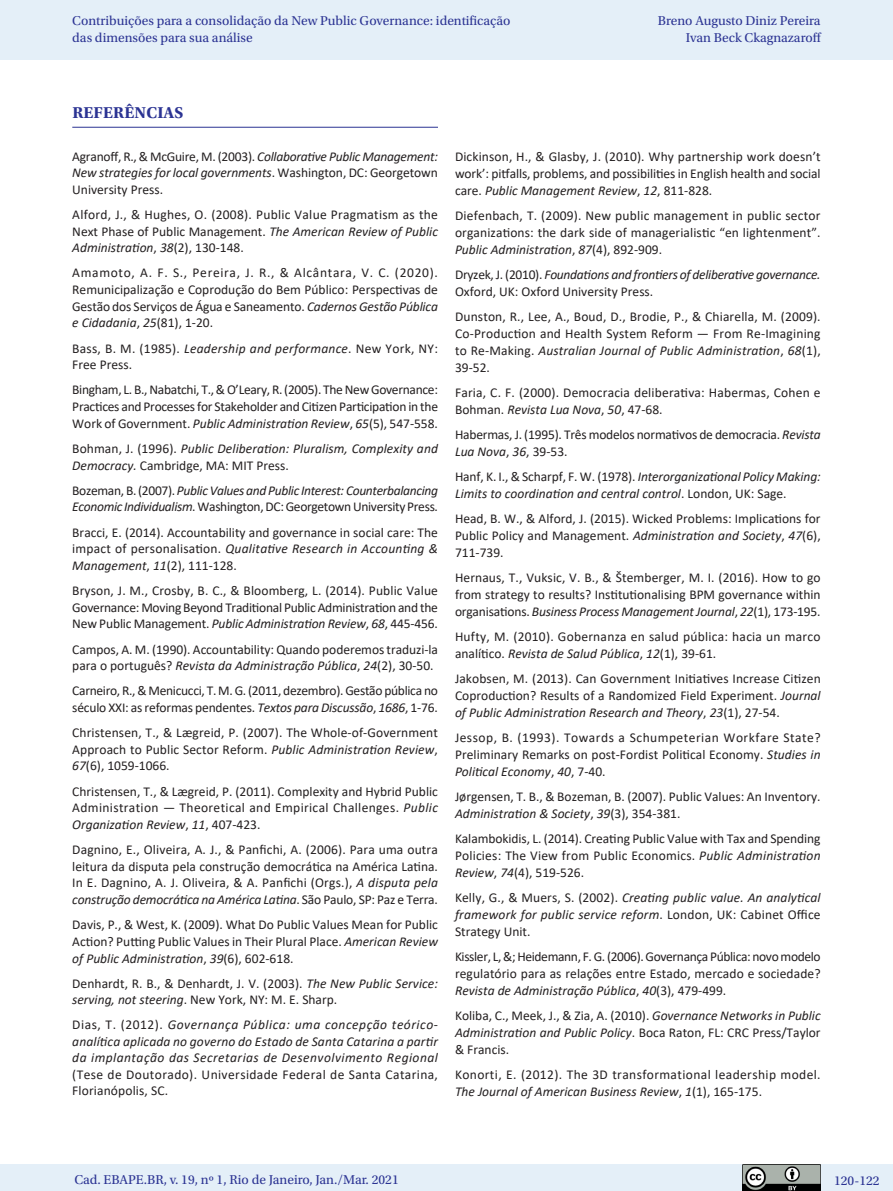
<style>
.page{position:relative;width:893px;height:1191px;background:#fff}
.page>*{position:absolute;margin:0;border:0;box-sizing:border-box;transform-origin:0 0}
._07_1_sub_1{font:700 16.5px "Utopia Std";letter-spacing:.01em;color:#2b3393}
.Referencias{font:13.5px/16.8px "Calibri";color:#231f20;text-align:justify}
.Referencias-2{font:italic 13.5px/16.5px "Calibri";letter-spacing:.005em;color:#231f20}
.t1{font:13.5px/16.5px "Utopia Std";color:#2b3393}
.Referencias-3{font:13.5px/16.6px "Calibri";letter-spacing:.02em;color:#231f20}
.Referencias-4{font:italic 13.5px/16.6px "Calibri";letter-spacing:-.025em;color:#231f20}
.Referencias-5{font:13.5px/16.6px "Calibri";letter-spacing:-.02em;color:#231f20}
.Referencias-6{font:13.5px/16.8px "Calibri";letter-spacing:.03em;color:#231f20}
.s1{font-style:italic}
.s2{font-style:normal}
</style>
<div class="page">
<div style="left:0;top:0;width:893px;height:60px;background:#e4eff8"></div>
<div style="left:0;top:1164px;width:893px;height:27px;background:#e4eff8"></div>
<img style="left:743px;top:1164px;width:78px;height:27px">
<hr style="left:72px;top:127px;width:366px;height:1px;background:#2b3393">
<p class="t1" style="left:72px;top:13px;width:440px">Contribuições para a consolidação da New Public Governance: identificação das dimensões para sua análise</p>
<p class="t1" style="left:658px;top:13px;width:165px;text-align:right">Breno Augusto Diniz Pereira<br>Ivan Beck Ckagnazaroff</p>
<p class="_07_1_sub_1" style="left:72px;top:103px;width:113px">REFERÊNCIAS</p>
<p class="Referencias" style="left:72px;top:147px;width:367px">Agranoff, R., &amp; McGuire, M. (2003). <span class="s1">Collaborative Public Management:<br>New strategies for local governments</span>. Washington, DC: Georgetown University Press.</p>
<p class="Referencias" style="left:72px;top:206px;width:367px">Alford, J., &amp; Hughes, O. (2008). Public Value Pragmatism as the Next Phase of Public Management. <span class="s1">The American Review of Public Administration</span>, <span class="s1">38</span>(2), 130-148.</p>
<p class="Referencias" style="left:72px;top:264px;width:367px">Amamoto, A. F. S., Pereira, J. R., &amp; Alcântara, V. C. (2020).<br>Remunicipalização e Coprodução do Bem Público: Perspectivas de Gestão dos Serviços de Água e Saneamento. <span class="s1">Cadernos Gestão Pública e Cidadania</span>, <span class="s1">25</span>(81), 1-20.</p>
<p class="Referencias-3" style="left:72px;top:339px;width:367px">Bass, B. M. (1985). <span class="s1">Leadership and performance</span>. New York, NY:<br>Free Press.</p>
<p class="Referencias" style="left:72px;top:381px;width:367px">Bingham, L. B., Nabatchi, T., &amp; O’Leary, R. (2005). The New Governance:<br>Practices and Processes for Stakeholder and Citizen Participation in the Work of Government. <span class="s1">Public Administration Review</span>, <span class="s1">65</span>(5), 547-558.</p>
<p class="Referencias-2" style="left:72px;top:439px;width:367px"><span class="s2">Bohman, J. (1996).</span> Public Deliberation: Pluralism, Complexity and<br>Democracy. <span class="s2">Cambridge, MA: MIT Press.</span></p>
<p class="Referencias-4" style="left:72px;top:481px;width:367px"><span class="s2">Bozeman, B. (2007).</span> Public Values and Public Interest: Counterbalancing<br>Economic Individualism<span class="s2">. Washington, DC: Georgetown University Press.</span></p>
<p class="Referencias" style="left:72px;top:523px;width:367px">Bracci, E. (2014). Accountability and governance in social care: The impact of personalisation. <span class="s1">Qualitative Research in Accounting &amp; Management</span>, <span class="s1">11</span>(2), 111-128.</p>
<p class="Referencias" style="left:72px;top:582px;width:367px">Bryson, J. M., Crosby, B. C., &amp; Bloomberg, L. (2014). Public Value Governance: Moving Beyond Traditional Public Administration and the New Public Management. <span class="s1">Public Administration Review</span>, <span class="s1">68</span>, 445-456.</p>
<p class="Referencias" style="left:72px;top:640px;width:367px">Campos, A. M. (1990). Accountability: Quando poderemos traduzi-la para o português? <span class="s1">Revista da Administração Pública</span>, <span class="s1">24</span>(2), 30-50.</p>
<p class="Referencias-5" style="left:72px;top:682px;width:367px">Carneiro, R., &amp; Menicucci, T. M. G. (2011, dezembro). Gestão pública no século XXI: as reformas pendentes. <span class="s1">Textos para Discussão</span>, <span class="s1">1686</span>, 1-76.</p>
<p class="Referencias" style="left:72px;top:724px;width:367px">Christensen, T., &amp; Lægreid, P. (2007). The Whole-of-Government Approach to Public Sector Reform. <span class="s1">Public Administration Review</span>, <span class="s1">67</span>(6), 1059-1066.</p>
<p class="Referencias" style="left:72px;top:782px;width:367px">Christensen, T., &amp; Lægreid, P. (2011). Complexity and Hybrid Public Administration — Theoretical and Empirical Challenges. <span class="s1">Public Organization Review</span>, <span class="s1">11</span>, 407-423.</p>
<p class="Referencias" style="left:72px;top:841px;width:367px">Dagnino, E., Oliveira, A. J., &amp; Panfichi, A. (2006). Para uma outra leitura da disputa pela construção democrática na América Latina.<br>In E. Dagnino, A. J. Oliveira, &amp; A. Panfichi (Orgs.), <span class="s1">A disputa pela construção democrática na América Latina</span>. São Paulo, SP: Paz e Terra.</p>
<p class="Referencias" style="left:72px;top:916px;width:367px">Davis, P., &amp; West, K. (2009). What Do Public Values Mean for Public Action? Putting Public Values in Their Plural Place. <span class="s1">American Review of Public Administration</span>, <span class="s1">39</span>(6), 602-618.</p>
<p class="Referencias" style="left:72px;top:974px;width:367px">Denhardt, R. B., &amp; Denhardt, J. V. (2003). <span class="s1">The New Public Service: serving, not steering</span>. New York, NY: M. E. Sharp.</p>
<p class="Referencias-2" style="left:72px;top:1016px;width:367px;text-align:justify"><span class="s2">Dias, T. (2012).</span> Governança Pública: uma concepção teórico&shy;analítica aplicada no governo do Estado de Santa Catarina a partir da implantação das Secretarias de Desenvolvimento Regional <span class="s2">(Tese de Doutorado). Universidade Federal de Santa Catarina, Florianópolis, SC.</span></p>
<p class="Referencias" style="left:455px;top:148px;width:367px">Dickinson, H., &amp; Glasby, J. (2010). Why partnership work doesn’t work’: pitfalls, problems, and possibilities in English health and social care. <span class="s1">Public Management Review</span>, <span class="s1">12</span>, 811-828.</p>
<p class="Referencias" style="left:455px;top:207px;width:367px">Diefenbach, T. (2009). New public management in public sector organizations: the dark side of managerialistic “en lightenment”.<br><span class="s1">Public Administration</span>, <span class="s1">87</span>(4), 892-909.</p>
<p class="Referencias" style="left:455px;top:266px;width:367px">Dryzek, J. (2010). <span class="s1">Foundations and frontiers of deliberative governance.<br></span>Oxford, UK: Oxford University Press.</p>
<p class="Referencias" style="left:455px;top:308px;width:367px">Dunston, R., Lee, A., Boud, D., Brodie, P., &amp; Chiarella, M. (2009).<br>Co-Production and Health System Reform — From Re-Imagining to Re-Making. <span class="s1">Australian Journal of Public Administration</span>, <span class="s1">68</span>(1), 39-52.</p>
<p class="Referencias" style="left:455px;top:383px;width:367px">Faria, C. F. (2000). Democracia deliberativa: Habermas, Cohen e<br>Bohman. <span class="s1">Revista Lua Nova</span>, <span class="s1">50</span>, 47-68.</p>
<p class="Referencias" style="left:455px;top:426px;width:367px">Habermas, J. (1995). Três modelos normativos de democracia. <span class="s1">Revista<br>Lua Nova</span>, <span class="s1">36</span>, 39-53.</p>
<p class="Referencias-2" style="left:455px;top:467px;width:367px"><span class="s2">Hanf, K. I., &amp; Scharpf, F. W. (1978).</span> Interorganizational Policy Making:<br>Limits to coordination and central control<span class="s2">. London, UK: Sage.</span></p>
<p class="Referencias" style="left:455px;top:510px;width:367px">Head, B. W., &amp; Alford, J. (2015). Wicked Problems: Implications for Public Policy and Management. <span class="s1">Administration and Society</span>, <span class="s1">47</span>(6), 711-739.</p>
<p class="Referencias" style="left:455px;top:569px;width:367px">Hernaus, T., Vuksic, V. B., &amp; Štemberger, M. I. (2016). How to go from strategy to results? Institutionalising BPM governance within organisations. <span class="s1">Business Process Management Journal</span>, <span class="s1">22</span>(1), 173-195.</p>
<p class="Referencias-3" style="left:455px;top:628px;width:367px">Hufty, M. (2010). Gobernanza en salud pública: hacia un marco analítico. <span class="s1">Revista de Salud Pública</span>, <span class="s1">12</span>(1), 39-61.</p>
<p class="Referencias" style="left:455px;top:670px;width:367px">Jakobsen, M. (2013). Can Government Initiatives Increase Citizen Coproduction? Results of a Randomized Field Experiment. <span class="s1">Journal of Public Administration Research and Theory</span>, <span class="s1">23</span>(1), 27-54.</p>
<p class="Referencias" style="left:455px;top:729px;width:367px">Jessop, B. (1993). Towards a Schumpeterian Workfare State?<br>Preliminary Remarks on post-Fordist Political Economy. <span class="s1">Studies in Political Economy</span>, <span class="s1">40</span>, 7-40.</p>
<p class="Referencias" style="left:455px;top:787px;width:367px">Jørgensen, T. B., &amp; Bozeman, B. (2007). Public Values: An Inventory.<br><span class="s1">Administration &amp; Society</span>, <span class="s1">39</span>(3), 354-381.</p>
<p class="Referencias" style="left:455px;top:830px;width:367px">Kalambokidis, L. (2014). Creating Public Value with Tax and Spending Policies: The View from Public Economics. <span class="s1">Public Administration Review</span>, <span class="s1">74</span>(4), 519-526.</p>
<p class="Referencias-2" style="left:455px;top:888px;width:367px;text-align:justify"><span class="s2">Kelly, G., &amp; Muers, S. (2002).</span> Creating public value. An analytical framework for public service reform<span class="s2">. London, UK: Cabinet Office Strategy Unit.</span></p>
<p class="Referencias" style="left:455px;top:947px;width:367px">Kissler, L, &amp;; Heidemann, F. G. (2006). Governança Pública: novo modelo regulatório para as relações entre Estado, mercado e sociedade?<br><span class="s1">Revista de Administração Pública</span>, <span class="s1">40</span>(3), 479-499.</p>
<p class="Referencias" style="left:455px;top:1006px;width:367px">Koliba, C., Meek, J., &amp; Zia, A. (2010). <span class="s1">Governance Networks in Public Administration and Public Policy</span>. Boca Raton, FL: CRC Press/Taylor &amp; Francis.</p>
<p class="Referencias-6" style="left:455px;top:1065px;width:367px">Konorti, E. (2012). The 3D transformational leadership model.<br><span class="s1">The Journal of American Business Review</span>, <span class="s1">1</span>(1), 165-175.</p>
<p class="t1" style="left:74px;top:1171px;width:326px">Cad. EBAPE.BR, v. 19, nº 1, Rio de Janeiro, Jan./Mar. 2021</p>
<p class="t1" style="left:834px;top:1172px;width:47px">120-122</p>
</div>
